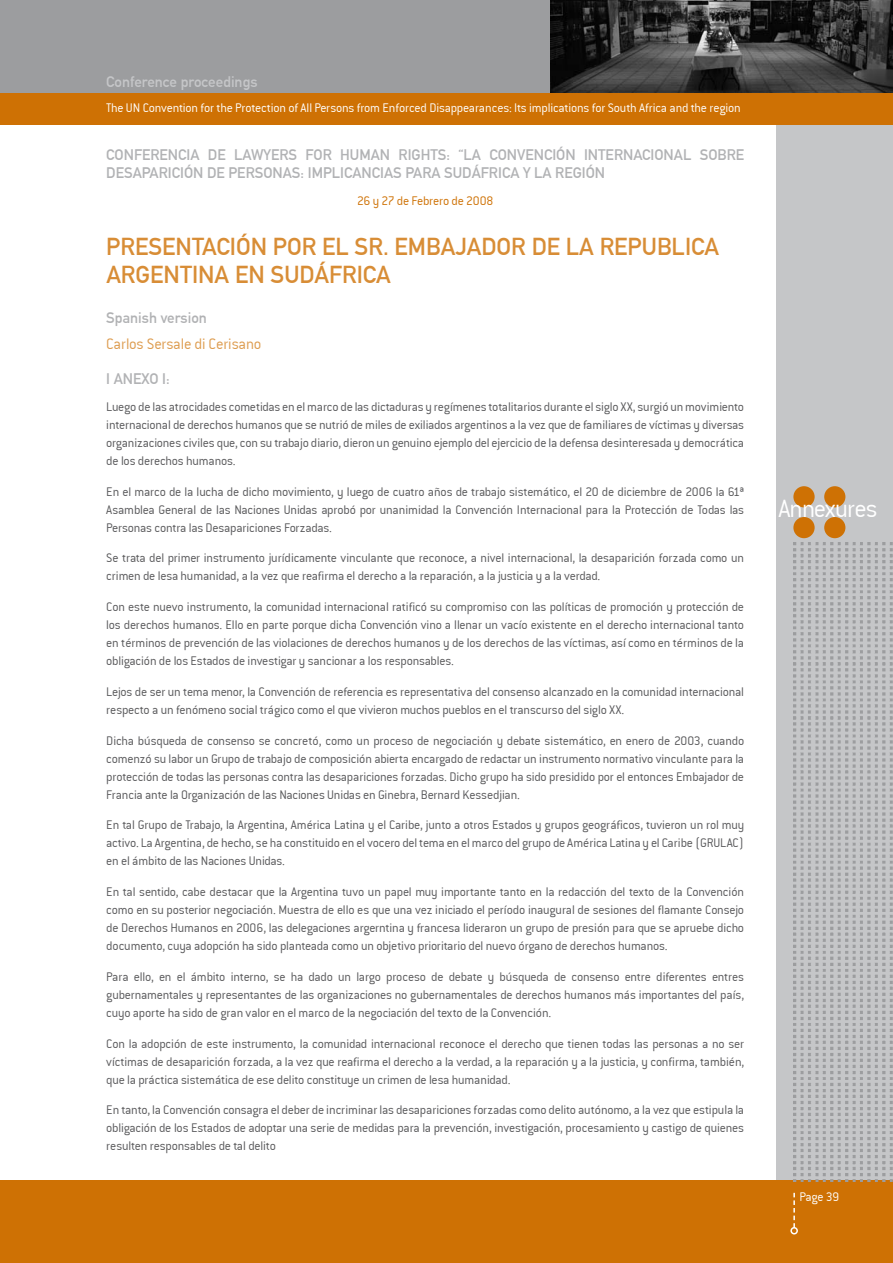
<style>
.page{position:relative;width:893px;height:1263px;background:#fff}
.page>*{position:absolute;margin:0;border:0;box-sizing:border-box;transform-origin:0 0}
.t1{font:27px "Conduit ITCTT Light";color:#fff}
.t2{font:24px/28.8px "DIN Mittelschrift";color:#d88d36}
.t3{font:16.5px "Conduit ITCTT Light";color:#dd9c4f}
.t4{font:15px "DIN Mittelschrift";color:#b1b2b4}
.t5{font:15px "DIN Mittelschrift";color:#c5c6c8}
.t6{font:13.5px/18px "Conduit ITCTT Light";letter-spacing:-.01em;color:#58585a;text-align:justify}
.t7{font:13.5px "Conduit ITCTT Light";letter-spacing:-.015em;color:#fff}
.t8{font:13.5px "Conduit ITCTT Light";letter-spacing:-.03em;color:#ce7104}
</style>
<div class="page">
<div style="left:776px;top:0;width:117px;height:1263px;background:#c5c6c8"></div>
<div style="left:0;top:1180px;width:893px;height:83px;background:#ce7104"></div>
<div style="left:0;top:0;width:893px;height:124px;background:#ce7104"></div>
<div style="left:0;top:0;width:893px;height:92px;background:#9c9d9f"></div>
<svg style="left:793px;top:1193px;width:2px;height:34px"></svg>
<div style="left:790px;top:1227px;width:8px;height:7px;border:2px solid #fff;border-radius:50%"></div>
<div style="left:793px;top:517px;width:22px;height:21px;background:#ce7104;border-radius:50%"></div>
<div style="left:824px;top:517px;width:21px;height:21px;background:#ce7104;border-radius:50%"></div>
<div style="left:793px;top:486px;width:22px;height:21px;background:#ce7104;border-radius:50%"></div>
<div style="left:824px;top:486px;width:21px;height:21px;background:#ce7104;border-radius:50%"></div>
<img style="left:794px;top:542px;width:99px;height:639px">
<img style="left:551px;top:0;width:342px;height:93px">
<p class="t5" style="left:106px;top:73px;width:153px">CONFERENCE PROCEEDINGS</p>
<p class="t7" style="left:106px;top:100px;width:636px">The UN Convention for the Protection of All Persons from Enforced Disappearances: Its implications for South Africa and the region</p>
<p class="t4" style="left:106px;top:146px;width:19px">CONFEREN</p>
<p class="t4" style="left:178px;top:146px;width:66px">CIA DE LAWYERS</p>
<p class="t4" style="left:305px;top:146px;width:10px">FOR</p>
<p class="t4" style="left:340px;top:146px;width:21px">HUMAN</p>
<p class="t4" style="left:398px;top:146px;width:110px">RIG HTS: “LA CONVEN</p>
<p class="t4" style="left:544px;top:146px;width:72px">CIÓN INTERNA</p>
<p class="t4" style="left:642px;top:146px;width:18px">CIONAL</p>
<p class="t4" style="left:700px;top:146px;width:10px">SOBRE</p>
<p class="t4" style="left:106px;top:164px;width:141px">DESAPARICIÓN DE PERSONAS</p>
<p class="t4" style="left:301px;top:164px;width:123px">: IM PLICANCIAS PARA</p>
<p class="t4" style="left:444px;top:164px;width:120px">SUDÁFRICAYLA REGI</p>
<p class="t4" style="left:586px;top:164px;width:19px">ÓN</p>
<p class="t8" style="left:357px;top:192px;width:138px">26 y 27 de Febrero de 2008</p>
<h2 class="t2" style="left:106px;top:232px;width:614px">PRESENTACIÓN POR EL SR. EMBAJADOR DE LA REPUBLICA<br>ARGENTINA EN SUDÁFRICA</h2>
<p class="t4" style="left:106px;top:309px;width:102px">SPANISH VERSION</p>
<p class="t3" style="left:106px;top:334px;width:157px">Carlos Sersale di Cerisano</p>
<p class="t4" style="left:106px;top:370px;width:18px">I ANEXO</p>
<p class="t4" style="left:162px;top:370px;width:9px">I:</p>
<p class="t6" style="left:106px;top:397px;width:639px">Luego de las atrocidades cometidas en el marco de las dictaduras y regímenes totalitarios durante el siglo XX, surgió un movimiento internacional de derechos humanos que se nutrió de miles de exiliados argentinos a la vez que de familiares de víctimas y diversas organizaciones civiles que, con su trabajo diario, dieron un genuino ejemplo del ejercicio de la defensa desinteresada y democrática de los derechos humanos.</p>
<p class="t6" style="left:106px;top:482px;width:639px">En el marco de la lucha de dicho movimiento, y luego de cuatro años de trabajo sistemático, el 20 de diciembre de 2006 la 61ª Asamblea General de las Naciones Unidas aprobó por unanimidad la Convención Internacional para la Protección de Todas las Personas contra las Desapariciones Forzadas.</p>
<p class="t6" style="left:106px;top:549px;width:639px">Se trata del primer instrumento jurídicamente vinculante que reconoce, a nivel internacional, la desaparición forzada como un crimen de lesa humanidad, a la vez que reafirma el derecho a la reparación, a la justicia y a la verdad.</p>
<p class="t6" style="left:106px;top:597px;width:639px">Con este nuevo instrumento, la comunidad internacional ratificó su compromiso con las políticas de promoción y protección de los derechos humanos. Ello en parte porque dicha Convención vino a llenar un vacío existente en el derecho internacional tanto en términos de prevención de las violaciones de derechos humanos y de los derechos de las víctimas, así como en términos de la obligación de los Estados de investigar y sancionar a los responsables.</p>
<p class="t6" style="left:106px;top:682px;width:639px">Lejos de ser un tema menor, la Convención de referencia es representativa del consenso alcanzado en la comunidad internacional respecto a un fenómeno social trágico como el que vivieron muchos pueblos en el transcurso del siglo XX.</p>
<p class="t6" style="left:106px;top:731px;width:639px">Dicha búsqueda de consenso se concretó, como un proceso de negociación y debate sistemático, en enero de 2003, cuando comenzó su labor un Grupo de trabajo de composición abierta encargado de redactar un instrumento normativo vinculante para la protección de todas las personas contra las desapariciones forzadas. Dicho grupo ha sido presidido por el entonces Embajador de Francia ante la Organización de las Naciones Unidas en Ginebra, Bernard Kessedjian.</p>
<p class="t6" style="left:106px;top:816px;width:639px">En tal Grupo de Trabajo, la Argentina, América Latina y el Caribe, junto a otros Estados y grupos geográficos, tuvieron un rol muy activo. La Argentina, de hecho, se ha constituido en el vocero del tema en el marco del grupo de América Latina y el Caribe (GRULA</p>
<p class="t6" style="left:733px;top:834px;width:13px">C)</p>
<p class="t6" style="left:106px;top:852px;width:180px">en el ámbito de las Naciones Unidas.</p>
<p class="t6" style="left:106px;top:882px;width:639px">En tal sentido, cabe destacar que la Argentina tuvo un papel muy importante tanto en la redacción del texto de la Convención como en su posterior negociación. Muestra de ello es que una vez iniciado el período inaugural de sesiones del flamante Consejo de Derechos Humanos en 2006, las delegaciones argerntina y francesa lideraron un grupo de presión para que se apruebe dicho documento, cuya adopción ha sido planteada como un objetivo prioritario del nuevo órgano de derechos humanos.</p>
<p class="t6" style="left:106px;top:967px;width:639px">Para ello, en el ámbito interno, se ha dado un largo proceso de debate y búsqueda de consenso entre diferentes entres gubernamentales y representantes de las organizaciones no gubernamentales de derechos humanos más importantes del país, cuyo aporte ha sido de gran valor en el marco de la negociación del texto de la Convención.</p>
<p class="t6" style="left:106px;top:1034px;width:639px">Con la adopción de este instrumento, la comunidad internacional reconoce el derecho que tienen todas las personas a no ser víctimas de desaparición forzada, a la vez que reafirma el derecho a la verdad, a la reparación y a la justicia, y confirma, también, que la práctica sistemática de ese delito constituye un crimen de lesa humanidad.</p>
<p class="t6" style="left:106px;top:1101px;width:639px">En tanto, la Convención consagra el deber de incriminar las desapariciones forzadas como delito autónomo, a la vez que estipula la obligación de los Estados de adoptar una serie de medidas para la prevención, investigación, procesamiento y castigo de quienes resulten responsables de tal delito</p>
<h1 class="t1" style="left:778px;top:492px;width:101px">Annexures</h1>
<p class="t7" style="left:799px;top:1188px;width:41px">Page 39</p>
</div>
